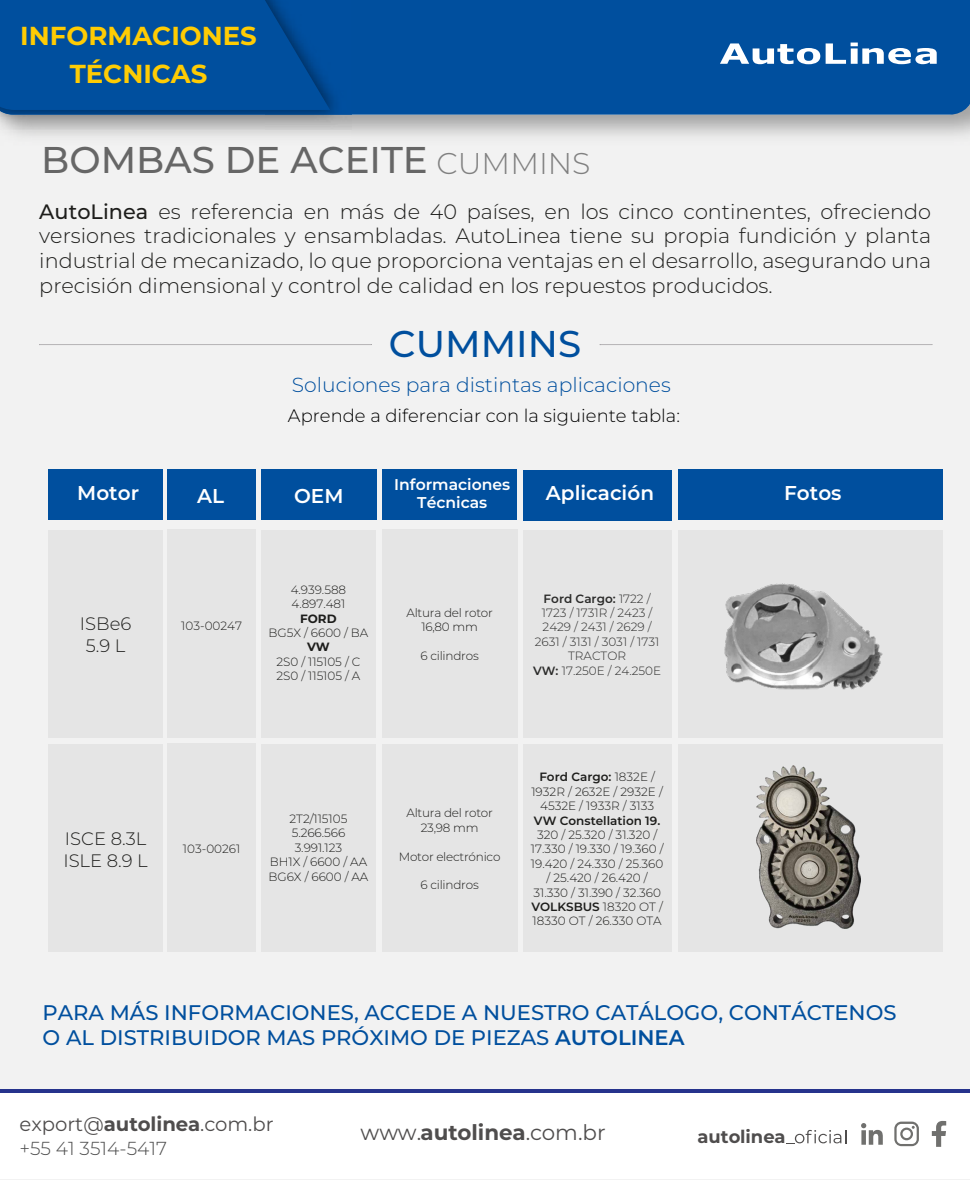
<style>
.page{position:relative;width:970px;height:1180px;background:#f2f2f2}
.page>*{position:absolute;margin:0;border:0;box-sizing:border-box;transform-origin:0 0}
.t1{font:500 37.2px "Montserrat";color:#666}
.t2{font:500 37.2px "Montserrat";color:#004f9e}
.t3{font:700 26px/37.5px "Montserrat";color:#ffcc03;text-align:center}
.t4{font:21.4px "Montserrat";color:#4f4d4d}
.t5{font:500 21.12px/25.3px "Montserrat";color:#004f9e}
.t6{font:300 20.8px/25px "Montserrat";color:#1d1d1b;text-align:justify}
.t7{font:300 20.28px "Montserrat";color:#004f9e}
.t8{font:600 20px "Montserrat";color:#fff}
.t9{font:19.64px "Montserrat";color:#4f4d4d}
.t10{font:300 18.8px "Montserrat";color:#4d4d4d}
.t11{font:300 18px "Montserrat";color:#000}
.t12{font:300 18px/21.6px "Montserrat";color:#1d1d1b;text-align:center}
.t13{font:700 17.92px "Montserrat";color:#4f4d4d}
.t14{font:300 16px "Montserrat";color:#1d1d1b}
.t15{font:600 15.6px/18px "Montserrat";color:#fff;text-align:center}
.t16{font:300 14px "Montserrat";letter-spacing:-.02em;color:#1d1d1b}
.t17{font:300 12px/14.4px "Montserrat";letter-spacing:-.005em;color:#1d1d1b;text-align:center}
.t18{font:300 12px/14.4px "Montserrat";color:#2b2b2a;text-align:center}
.t19{font:600 12px "Montserrat";color:#1d1d1b}
.t20{font:700 12px "Montserrat";letter-spacing:-.005em;color:#1d1d1b}
.s1{font-weight:300;font-size:30px;color:#808080}
.s2{font-weight:500}
.s3{font-weight:600}
.s4{font-weight:700}
</style>
<div class="page">
<div style="left:677px;top:530px;width:265px;height:207px;background:#e5e5e5"></div>
<div style="left:261px;top:530px;width:115px;height:207px;background:#e5e5e5"></div>
<div style="left:167px;top:530px;width:89px;height:207px;background:#e5e5e5"></div>
<div style="left:48px;top:530px;width:115px;height:207px;background:#e5e5e5"></div>
<div style="left:522px;top:530px;width:149px;height:207px;background:#e5e5e5"></div>
<div style="left:382px;top:530px;width:135px;height:207px;background:#e5e5e5"></div>
<div style="left:677px;top:744px;width:265px;height:208px;background:#e5e5e5"></div>
<div style="left:261px;top:744px;width:115px;height:208px;background:#e5e5e5"></div>
<div style="left:167px;top:744px;width:89px;height:208px;background:#e5e5e5"></div>
<div style="left:48px;top:744px;width:115px;height:208px;background:#e5e5e5"></div>
<div style="left:522px;top:744px;width:149px;height:208px;background:#e5e5e5"></div>
<div style="left:382px;top:744px;width:135px;height:208px;background:#e5e5e5"></div>
<img style="left:724px;top:583px;width:159px;height:107px">
<img style="left:756px;top:765px;width:104px;height:163px">
<img style="left:968px;top:115px;width:2px;height:20px">
<div style="left:352px;top:0;width:618px;height:115px;background:#004f9e"></div>
<svg style="left:720px;top:43px;width:216px;height:21px"></svg>
<img style="left:0;top:0;width:352px;height:115px">
<div style="left:0;top:0;width:330px;height:110px;background:#004f9e"></div>
<svg style="left:39px;top:344px;width:333px;height:1px"></svg>
<svg style="left:599px;top:344px;width:333px;height:1px"></svg>
<div style="left:0;top:1091px;width:970px;height:87px;background:#fff"></div>
<svg style="left:931px;top:1120px;width:15px;height:26px"></svg>
<svg style="left:861px;top:1123px;width:21px;height:21px"></svg>
<svg style="left:894px;top:1121px;width:24px;height:25px"></svg>
<svg style="left:786px;top:1130px;width:60px;height:14px"></svg>
<hr style="left:0;top:1089px;width:970px;height:3px;background:#26338c">
<div style="left:678px;top:469px;width:264px;height:50px;background:#004f9e"></div>
<div style="left:382px;top:469px;width:135px;height:51px;background:#004f9e"></div>
<div style="left:261px;top:469px;width:115px;height:51px;background:#004f9e"></div>
<div style="left:167px;top:469px;width:89px;height:50px;background:#004f9e"></div>
<div style="left:48px;top:469px;width:115px;height:50px;background:#004f9e"></div>
<div style="left:523px;top:470px;width:149px;height:50px;background:#004f9e"></div>
<h2 class="t3" style="left:20px;top:17px;width:238px">INFORMACIONES<br>TÉCNICAS</h2>
<h1 class="t1" style="left:41px;top:134px;width:551px">BOMBAS DE ACEITE <span class="s1">CUMMINS</span></h1>
<p class="t6" style="left:39px;top:198px;width:893px"><span class="s2">AutoLinea</span> es referencia en más de 40 países, en los cinco continentes, ofreciendo versiones tradicionales y ensambladas. AutoLinea tiene su propia fundición y planta industrial de mecanizado, lo que proporciona ventajas en el desarrollo, asegurando una precisión dimensional y control de calidad en los repuestos producidos.</p>
<h1 class="t2" style="left:389px;top:317px;width:194px">CUMMINS</h1>
<h3 class="t7" style="left:292px;top:371px;width:380px">Soluciones para distintas aplicaciones</h3>
<h3 class="t11" style="left:288px;top:404px;width:393px">Aprende a diferenciar con la siguiente tabla:</h3>
<h3 class="t15" style="left:394px;top:475px;width:117px">Informaciones<br>Técnicas</h3>
<h3 class="t8" style="left:77px;top:479px;width:63px">Motor</h3>
<h3 class="t8" style="left:546px;top:480px;width:110px">Aplicación</h3>
<h3 class="t8" style="left:784px;top:479px;width:59px">Fotos</h3>
<h3 class="t8" style="left:197px;top:482px;width:28px">AL</h3>
<h3 class="t8" style="left:294px;top:482px;width:51px">OEM</h3>
<h3 class="t12" style="left:80px;top:612px;width:53px">ISBe6<br>5.9 L</h3>
<p class="t17" style="left:291px;top:582px;width:57px;text-align:left">4.939.588<br>4.897.481</p>
<p class="t20" style="left:300px;top:610px;width:38px">FORD</p>
<p class="t17" style="left:268px;top:625px;width:101px">BG5X / 6600 / BA</p>
<p class="t20" style="left:307px;top:638px;width:24px">VW</p>
<p class="t17" style="left:276px;top:654px;width:86px;text-align:left">2S0 / 115105 / C<br>2S0 / 115105 / A</p>
<p class="t17" style="left:406px;top:605px;width:88px">Altura del rotor<br>16,80 mm</p>
<p class="t17" style="left:420px;top:648px;width:60px">6 cilindros</p>
<p class="t17" style="left:181px;top:618px;width:62px">103-00247</p>
<p class="t16" style="left:397px;top:613px;width:106px">6 cylinders 5.9 L</p>
<h3 class="t14" style="left:175px;top:617px;width:76px">110-00021</h3>
<p class="t18" style="left:533px;top:591px;width:130px"><span class="s3">Ford Cargo:</span> 1722 /<br>1723 / 1731R / 2423 /<br>2429 / 2431 / 2629 /<br>2631 / 3131 / 3031 / 1731<br>TRACTOR<br><span class="s3">VW:</span> 17.250E / 24.250E</p>
<h3 class="t12" style="left:63px;top:827px;width:86px;text-align:left">ISCE 8.3L<br>ISLE 8.9 L</h3>
<h3 class="t14" style="left:175px;top:832px;width:76px">110-00021</h3>
<p class="t17" style="left:183px;top:841px;width:59px">103-00261</p>
<p class="t17" style="left:268px;top:811px;width:101px">2T2/115105<br>5.266.566<br>3.991.123<br>BH1X / 6600 / AA<br>BG6X / 6600 / AA</p>
<p class="t17" style="left:406px;top:805px;width:88px">Altura del rotor<br>23,98 mm</p>
<p class="t17" style="left:399px;top:848px;width:103px">Motor electrónico</p>
<p class="t17" style="left:420px;top:877px;width:60px">6 cilindros</p>
<p class="t17" style="left:531px;top:769px;width:133px"><span class="s3">Ford Cargo:</span> 1832E /<br>1932R / 2632E / 2932E /<br>4532E / 1933R / 3133</p>
<p class="t19" style="left:534px;top:811px;width:128px">VW Constellation 19.</p>
<p class="t17" style="left:531px;top:827px;width:134px">320 / 25.320 / 31.320 /<br>17.330 / 19.330 / 19.360 /<br>19.420 / 24.330 / 25.360 / 25.420 / 26.420 /<br>31.330 / 31.390 / 32.360<br><span class="s3">VOLKSBUS</span> 18320 OT /<br>18330 OT / 26.330 OTA</p>
<h3 class="t5" style="left:43px;top:999px;width:855px">PARA MÁS INFORMACIONES, ACCEDE A NUESTRO CATÁLOGO, CONTÁCTENOS<br>O AL DISTRIBUIDOR MAS PRÓXIMO DE PIEZAS <span class="s3">AUTOLINEA</span></h3>
<h3 class="t9" style="left:20px;top:1110px;width:255px">export@<span class="s4">autolinea</span>.com.br</h3>
<h3 class="t10" style="left:19px;top:1135px;width:149px">+55 41 3514-5417</h3>
<h3 class="t4" style="left:360px;top:1118px;width:247px">www.<span class="s4">autolinea</span>.com.br</h3>
<h3 class="t13" style="left:697px;top:1124px;width:89px">autolinea</h3>
</div>
